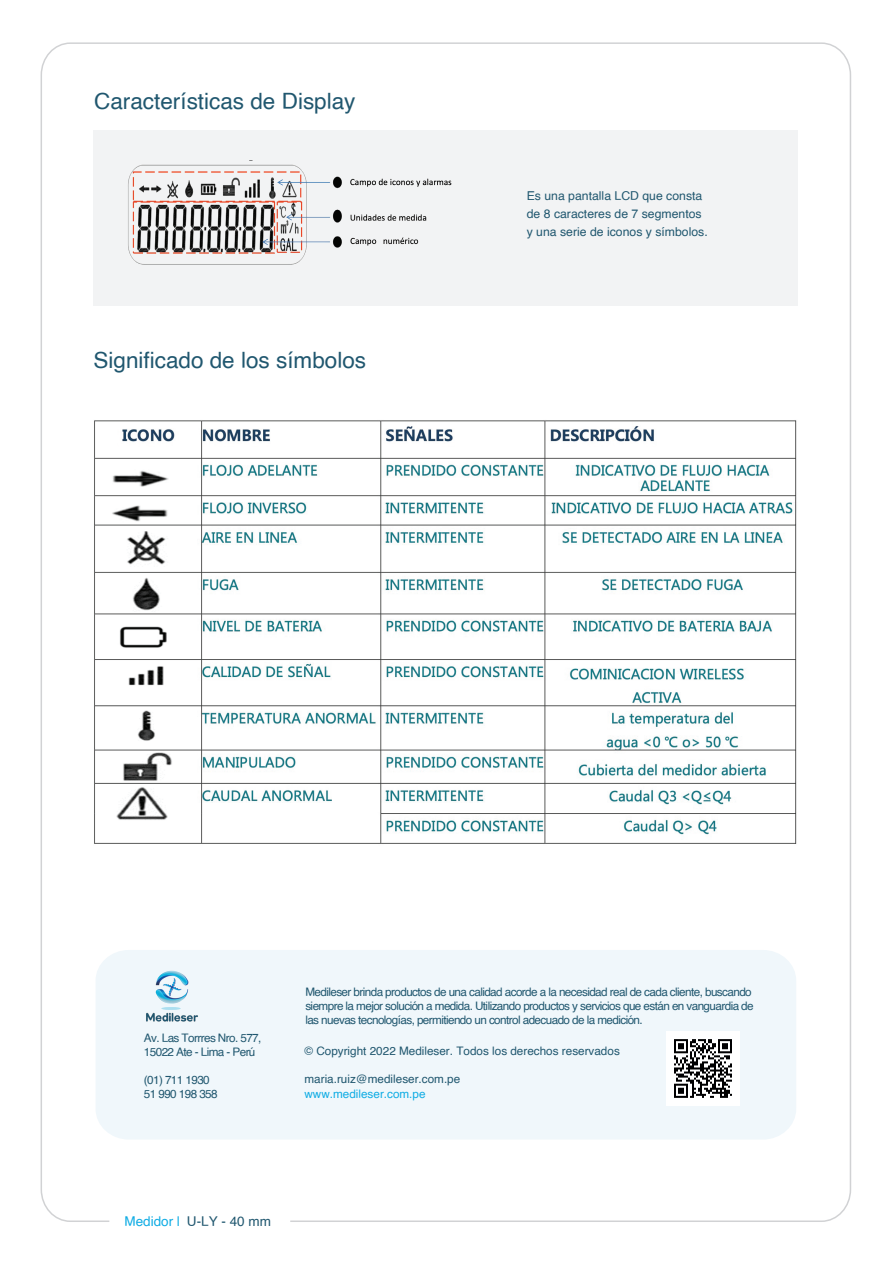
<style>
.page{position:relative;width:893px;height:1263px;background:#fff}
.page>*{position:absolute;margin:0;border:0;box-sizing:border-box;transform-origin:0 0}
.t1{font:22.5px "Helvetica";color:#20576f}
.t2{font:13.5px "Helvetica";color:#20576f}
.t3{font:12.3px/18px "Helvetica";color:#20576f}
.t4{font:11.7px/14.1px "Helvetica";letter-spacing:-.05em;color:#20576f}
.t5{font:11.7px "Helvetica";color:#20576f}
.t6{font:11.7px "Helvetica";color:#0face4}
.s1{color:#0face4}
</style>
<div class="page">
<img style="left:94px;top:420px;width:703px;height:424px">
<div style="left:93px;top:130px;width:705px;height:176px;background:#f2f3f4"></div>
<img style="left:128px;top:160px;width:324px;height:105px">
<div style="left:96px;top:950px;width:700px;height:189px;background:#f0f7fb;border-radius:32px"></div>
<img style="left:666px;top:1032px;width:74px;height:73px">
<img style="left:146px;top:970px;width:52px;height:52px">
<h1 class="t1" style="left:94px;top:83px;width:263px">Características de Display</h1>
<h1 class="t1" style="left:93px;top:343px;width:274px">Significado de los símbolos</h1>
<p class="t3" style="left:527px;top:187px;width:183px">Es una pantalla LCD que consta de 8 caracteres de 7 segmentos y una serie de iconos y símbolos.</p>
<p class="t4" style="left:305px;top:985px;width:450px">Medileser brinda productos de una calidad acorde a la necesidad real de cada cliente, buscando siempre la mejor solución a medida. Utilizando productos y servicios que están en vanguardia de las nuevas tecnologías, permitiendo un control adecuado de la medición.</p>
<p class="t4" style="left:144px;top:1031px;width:119px">Av. Las Torrres Nro. 577,<br>15022 Ate - Lima - Perú</p>
<p class="t4" style="left:144px;top:1073px;width:75px">(01) 711 1930<br>51 990 198 358</p>
<p class="t5" style="left:304px;top:1070px;width:157px">maria.ruiz@medileser.com.pe</p>
<p class="t5" style="left:304px;top:1042px;width:317px">© Copyright 2022 Medileser. Todos los derechos reservados</p>
<p class="t6" style="left:304px;top:1084px;width:123px">www.medileser.com.pe</p>
<p class="t2" style="left:124px;top:1210px;width:148px"><span class="s1">Medidor |</span> U-LY - 40 mm</p>
</div>
